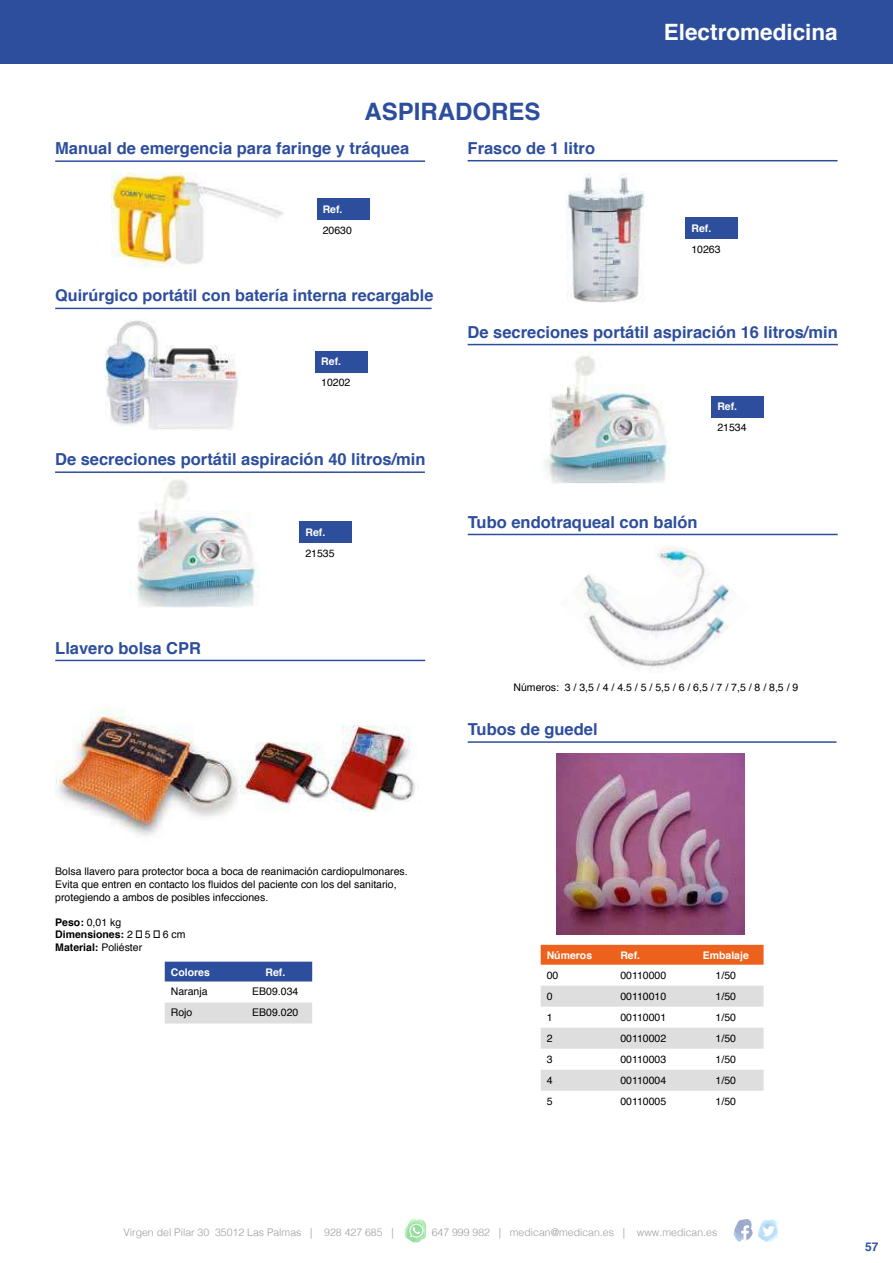
<style>
.page{position:relative;width:893px;height:1263px;background:#fff}
.page>*{position:absolute;margin:0;border:0;box-sizing:border-box;transform-origin:0 0}
.t1{font:700 24px "Helvetica";color:#2d4e9d}
.t2{font:700 22.5px "Helvetica";color:#fff}
.t3{font:700 16.5px "Helvetica";color:#2d4e9d}
.t4{font:700 16.2px "Helvetica";color:#2d4e9d}
.t5{font:700 12px "Helvetica";color:#2d4e9d}
.t6{font:10.5px/12.6px "Helvetica";color:#000}
.t7{font:300 10.5px "Helvetica";color:#9d9d9c}
.t8{font:700 10.5px "Helvetica";color:#fff}
.t9{font:700 10.5px/12.6px "Helvetica";color:#000}
.s1{font-weight:400}
</style>
<div class="page">
<div style="left:0;top:0;width:893px;height:64px;background:#2d4e9d"></div>
<svg style="left:404px;top:1218px;width:23px;height:25px"></svg>
<svg style="left:733px;top:1219px;width:45px;height:23px"></svg>
<hr style="left:55px;top:160px;width:370px;height:2px;background:#2d4e9d">
<hr style="left:468px;top:160px;width:369px;height:1px;background:#2d4e9d">
<img style="left:112px;top:173px;width:172px;height:94px">
<div style="left:317px;top:199px;width:52px;height:21px;background:#2d4e9d"></div>
<hr style="left:55px;top:308px;width:377px;height:1px;background:#2d4e9d">
<img style="left:105px;top:320px;width:133px;height:110px">
<div style="left:315px;top:351px;width:53px;height:21px;background:#2d4e9d"></div>
<img style="left:567px;top:173px;width:78px;height:130px">
<div style="left:685px;top:218px;width:53px;height:21px;background:#2d4e9d"></div>
<hr style="left:468px;top:344px;width:370px;height:1px;background:#2d4e9d">
<img style="left:541px;top:355px;width:127px;height:129px">
<div style="left:711px;top:396px;width:53px;height:21px;background:#2d4e9d"></div>
<hr style="left:55px;top:471px;width:370px;height:2px;background:#2d4e9d">
<img style="left:129px;top:479px;width:130px;height:129px">
<div style="left:299px;top:522px;width:53px;height:21px;background:#2d4e9d"></div>
<hr style="left:468px;top:534px;width:370px;height:1px;background:#2d4e9d">
<img style="left:578px;top:546px;width:154px;height:123px">
<hr style="left:468px;top:741px;width:368px;height:2px;background:#2d4e9d">
<img style="left:556px;top:753px;width:189px;height:181px">
<div style="left:541px;top:945px;width:223px;height:20px;background:#ec621d"></div>
<svg style="left:541px;top:986px;width:223px;height:105px"></svg>
<hr style="left:55px;top:660px;width:370px;height:1px;background:#2d4e9d">
<img style="left:55px;top:708px;width:364px;height:128px">
<div style="left:165px;top:962px;width:147px;height:19px;background:#2d4e9d"></div>
<div style="left:165px;top:1002px;width:147px;height:21px;background:#dedede"></div>
<h1 class="t1" style="left:365px;top:92px;width:178px">ASPIRADORES</h1>
<h3 class="t3" style="left:55px;top:135px;width:355px">Manual de emergencia para faringe y tráquea</h3>
<h3 class="t3" style="left:468px;top:135px;width:129px">Frasco de 1 litro</h3>
<p class="t8" style="left:323px;top:201px;width:21px">Ref.</p>
<p class="t6" style="left:323px;top:224px;width:31px">20630</p>
<h3 class="t4" style="left:55px;top:283px;width:380px">Quirúrgico portátil con batería interna recargable</h3>
<h2 class="t2" style="left:664px;top:14px;width:175px">Electromedicina</h2>
<p class="t8" style="left:691px;top:219px;width:21px">Ref.</p>
<p class="t6" style="left:691px;top:243px;width:31px">10263</p>
<p class="t8" style="left:321px;top:353px;width:21px">Ref.</p>
<p class="t6" style="left:321px;top:377px;width:31px">10202</p>
<h3 class="t3" style="left:55px;top:446px;width:372px">De secreciones portátil aspiración 40 litros/min</h3>
<h3 class="t3" style="left:55px;top:634px;width:147px">Llavero bolsa CPR</h3>
<p class="t8" style="left:305px;top:523px;width:21px">Ref.</p>
<p class="t6" style="left:305px;top:547px;width:31px">21535</p>
<h3 class="t3" style="left:468px;top:319px;width:372px">De secreciones portátil aspiración 16 litros/min</h3>
<p class="t8" style="left:717px;top:398px;width:21px">Ref.</p>
<p class="t6" style="left:717px;top:421px;width:31px">21534</p>
<h3 class="t3" style="left:468px;top:509px;width:231px">Tubo endotraqueal con balón</h3>
<p class="t6" style="left:513px;top:681px;width:286px">Números: 3 / 3,5 / 4 / 4.5 / 5 / 5,5 / 6 / 6,5 / 7 / 7,5 / 8 / 8,5 / 9</p>
<h3 class="t3" style="left:468px;top:716px;width:131px">Tubos de guedel</h3>
<p class="t6" style="left:55px;top:866px;width:354px">Bolsa llavero para protector boca a boca de reanimación cardiopulmonares.<br>Evita que entren en contacto los fluidos del paciente con los del sanitario, protegiendo a ambos de posibles infecciones.</p>
<p class="t9" style="left:55px;top:916px;width:132px">Peso: <span class="s1">0,01 kg<br></span>Dimensiones: <span class="s1">2 × 5 × 6 cm<br></span>Material: <span class="s1">Poliéster</span></p>
<p class="t8" style="left:171px;top:963px;width:41px">Colores</p>
<p class="t8" style="left:265px;top:963px;width:21px">Ref.</p>
<p class="t6" style="left:171px;top:986px;width:38px">Naranja</p>
<p class="t6" style="left:252px;top:986px;width:48px">EB09.034</p>
<p class="t6" style="left:171px;top:1007px;width:23px">Rojo</p>
<p class="t6" style="left:252px;top:1007px;width:48px">EB09.020</p>
<p class="t8" style="left:547px;top:946px;width:47px">Números</p>
<p class="t8" style="left:620px;top:946px;width:21px">Ref.</p>
<p class="t8" style="left:703px;top:946px;width:48px">Embalaje</p>
<p class="t6" style="left:547px;top:969px;width:13px">00</p>
<p class="t6" style="left:620px;top:969px;width:47px">00110000</p>
<p class="t6" style="left:716px;top:969px;width:22px">1/50</p>
<p class="t6" style="left:547px;top:990px;width:7px">0</p>
<p class="t6" style="left:620px;top:990px;width:47px">00110010</p>
<p class="t6" style="left:716px;top:990px;width:22px">1/50</p>
<p class="t6" style="left:547px;top:1011px;width:7px">1</p>
<p class="t6" style="left:620px;top:1011px;width:47px">00110001</p>
<p class="t6" style="left:716px;top:1011px;width:22px">1/50</p>
<p class="t6" style="left:547px;top:1032px;width:7px">2</p>
<p class="t6" style="left:620px;top:1032px;width:47px">00110002</p>
<p class="t6" style="left:716px;top:1032px;width:22px">1/50</p>
<p class="t6" style="left:547px;top:1053px;width:7px">3</p>
<p class="t6" style="left:620px;top:1053px;width:47px">00110003</p>
<p class="t6" style="left:716px;top:1053px;width:22px">1/50</p>
<p class="t6" style="left:547px;top:1074px;width:7px">4</p>
<p class="t6" style="left:620px;top:1074px;width:47px">00110004</p>
<p class="t6" style="left:716px;top:1074px;width:22px">1/50</p>
<p class="t6" style="left:547px;top:1095px;width:7px">5</p>
<p class="t6" style="left:620px;top:1095px;width:47px">00110005</p>
<p class="t6" style="left:716px;top:1095px;width:22px">1/50</p>
<p class="t7" style="left:123px;top:1223px;width:272px">Virgen del Pilar 30 35012 Las Palmas | 928 427 685 |</p>
<p class="t7" style="left:432px;top:1223px;width:287px">647 999 982 | medican@medican.es | www.medican.es</p>
<p class="t5" style="left:865px;top:1237px;width:15px">57</p>
</div>
